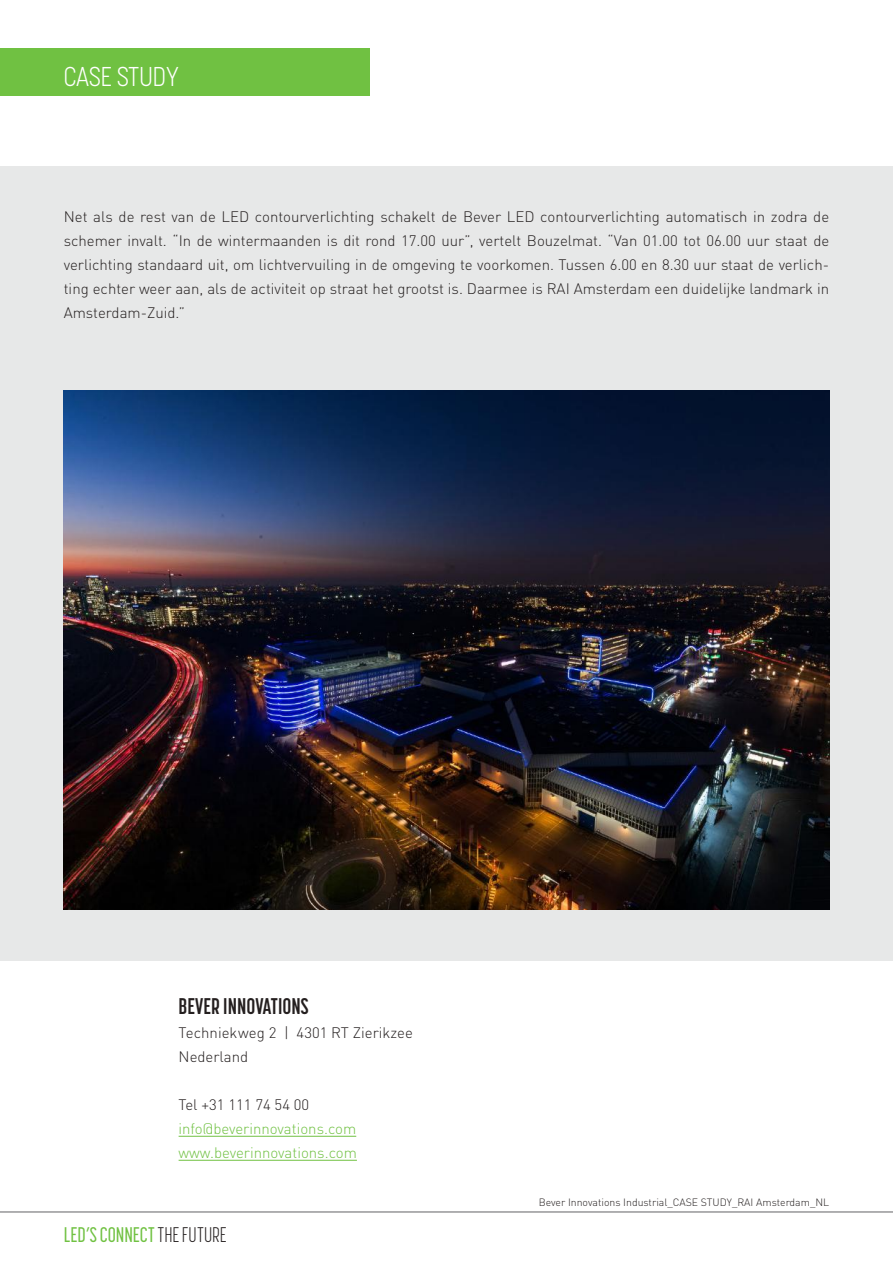
<style>
.page{position:relative;width:893px;height:1263px;background:#fff}
.page>*{position:absolute;margin:0;border:0;box-sizing:border-box;transform-origin:0 0}
.t1{font:300 27px "Korolev Condensed";color:#fff}
.t2{font:700 22.5px "Korolev Compressed";color:#241f1f}
.t3{font:500 21px "Korolev Compressed";letter-spacing:-.005em;color:#70c142}
.t4{font:300 15px/24px "DIN Pro";color:#241f1f;text-align:justify}
.t5{font:300 15px/24px "DIN Pro";color:#70c142}
.t6{font:300 10.5px "DIN Pro";color:#241f1f}
.s1{font-weight:300;color:#241f1f}
</style>
<div class="page">
<div style="left:0;top:48px;width:370px;height:48px;background:#70c142"></div>
<div style="left:0;top:167px;width:893px;height:794px;background:#e7e8e8"></div>
<img style="left:64px;top:390px;width:765px;height:520px">
<hr style="left:179px;top:1136px;width:177px;height:1px;background:#70c142">
<hr style="left:179px;top:1160px;width:178px;height:1px;background:#70c142">
<hr style="left:0;top:1211px;width:893px;height:1px;background:#969698">
<h1 class="t1" style="left:64px;top:60px;width:117px">CASE STUDY</h1>
<p class="t4" style="left:64px;top:203px;width:767px">Net als de rest van de LED contourverlichting schakelt de Bever LED contourverlichting automatisch in zodra de schemer invalt. “In de wintermaanden is dit rond 17.00 uur”, vertelt Bouzelmat. “Van 01.00 tot 06.00 uur staat de verlichting standaard uit, om lichtvervuiling in de omgeving te voorkomen. Tussen 6.00 en 8.30 uur staat de verlich&shy;ting echter weer aan, als de activiteit op straat het grootst is. Daarmee is RAI Amsterdam een duidelijke landmark in Amsterdam-Zuid.”</p>
<h2 class="t2" style="left:179px;top:993px;width:131px">BEVER INNOVATIONS</h2>
<p class="t4" style="left:179px;top:1019px;width:236px">Techniekweg 2 | 4301 RT Zierikzee<br>Nederland</p>
<p class="t4" style="left:179px;top:1091px;width:132px">Tel +31 111 74 54 00</p>
<p class="t5" style="left:179px;top:1115px;width:180px">info@beverinnovations.com www.beverinnovations.com</p>
<h3 class="t3" style="left:64px;top:1223px;width:164px">LED’S CONNECT<span class="s1">THE FUTURE</span></h3>
<p class="t6" style="left:539px;top:1194px;width:292px">Bever Innovations Industrial_CASE STUDY_RAI Amsterdam_NL</p>
</div>
